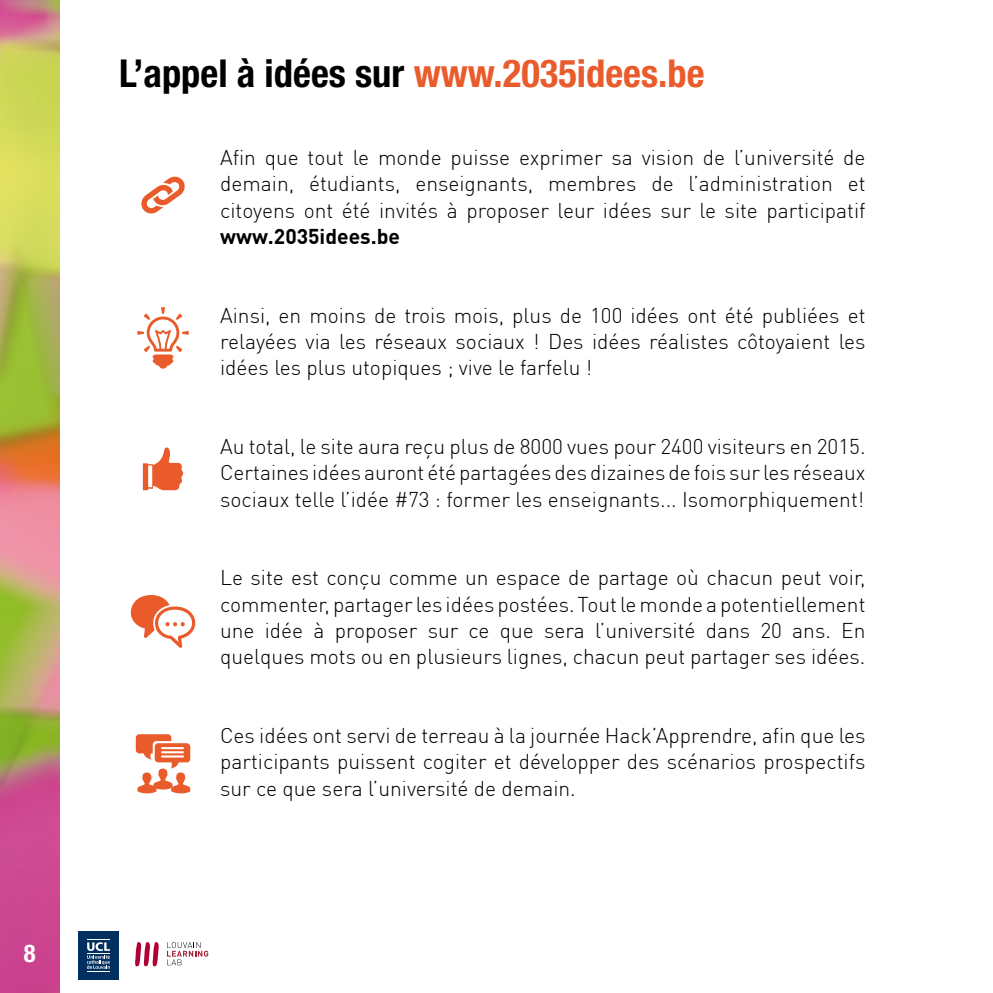
<style>
.page{position:relative;width:993px;height:993px;background:#fff}
.page>*{position:absolute;margin:0;border:0;box-sizing:border-box;transform-origin:0 0}
.t1{font:700 condensed 38.5px "Helvetica Neue LT Pro";color:#000}
.t2{font:700 condensed 24.5px "Helvetica Neue LT Pro";color:#fff}
.t3{font:300 21px/26.2px "DIN Pro";color:#000;text-align:justify}
.t4{font:700 21px "DIN Pro";color:#000}
.s1{color:#e95b2b}
</style>
<div class="page">
<img style="left:0;top:0;width:59px;height:992px">
<svg style="left:167px;top:942px;width:41px;height:22px"></svg>
<svg style="left:135px;top:942px;width:24px;height:23px"></svg>
<div style="left:78px;top:930px;width:40px;height:49px;background:#002f60"></div>
<svg style="left:87px;top:939px;width:23px;height:30px"></svg>
<svg style="left:137px;top:307px;width:52px;height:61px"></svg>
<svg style="left:141px;top:176px;width:44px;height:38px"></svg>
<svg style="left:130px;top:595px;width:66px;height:53px"></svg>
<svg style="left:143px;top:447px;width:40px;height:43px"></svg>
<svg style="left:136px;top:734px;width:54px;height:59px"></svg>
<p class="t2" style="left:24px;top:938px;width:13px">8</p>
<h1 class="t1" style="left:119px;top:50px;width:586px">L’appel à idées sur <span class="s1">www.2035idees.be</span></h1>
<p class="t3" style="left:220px;top:144px;width:646px">Afin que tout le monde puisse exprimer sa vision de l’université de demain, étudiants, enseignants, membres de l’administration et citoyens ont été invités à proposer leur idées sur le site participatif</p>
<p class="t4" style="left:220px;top:222px;width:181px">www.2035idees.be</p>
<p class="t3" style="left:220px;top:301px;width:646px">Ainsi, en moins de trois mois, plus de 100 idées ont été publiées et relayées via les réseaux sociaux ! Des idées réalistes côtoyaient les idées les plus utopiques ; vive le farfelu !</p>
<p class="t3" style="left:220px;top:433px;width:646px">Au total, le site aura reçu plus de 8000 vues pour 2400 visiteurs en 2015.<br>Certaines idées auront été partagées des dizaines de fois sur les réseaux sociaux telle l’idée #73 : former les enseignants... Isomorphiquement!</p>
<p class="t3" style="left:220px;top:564px;width:646px">Le site est conçu comme un espace de partage où chacun peut voir, commenter, partager les idées postées. Tout le monde a potentiellement une idée à proposer sur ce que sera l’université dans 20 ans. En quelques mots ou en plusieurs lignes, chacun peut partager ses idées.</p>
<p class="t3" style="left:220px;top:721px;width:646px">Ces idées ont servi de terreau à la journée Hack’Apprendre, afin que les participants puissent cogiter et développer des scénarios prospectifs sur ce que sera l’université de demain.</p>
</div>
